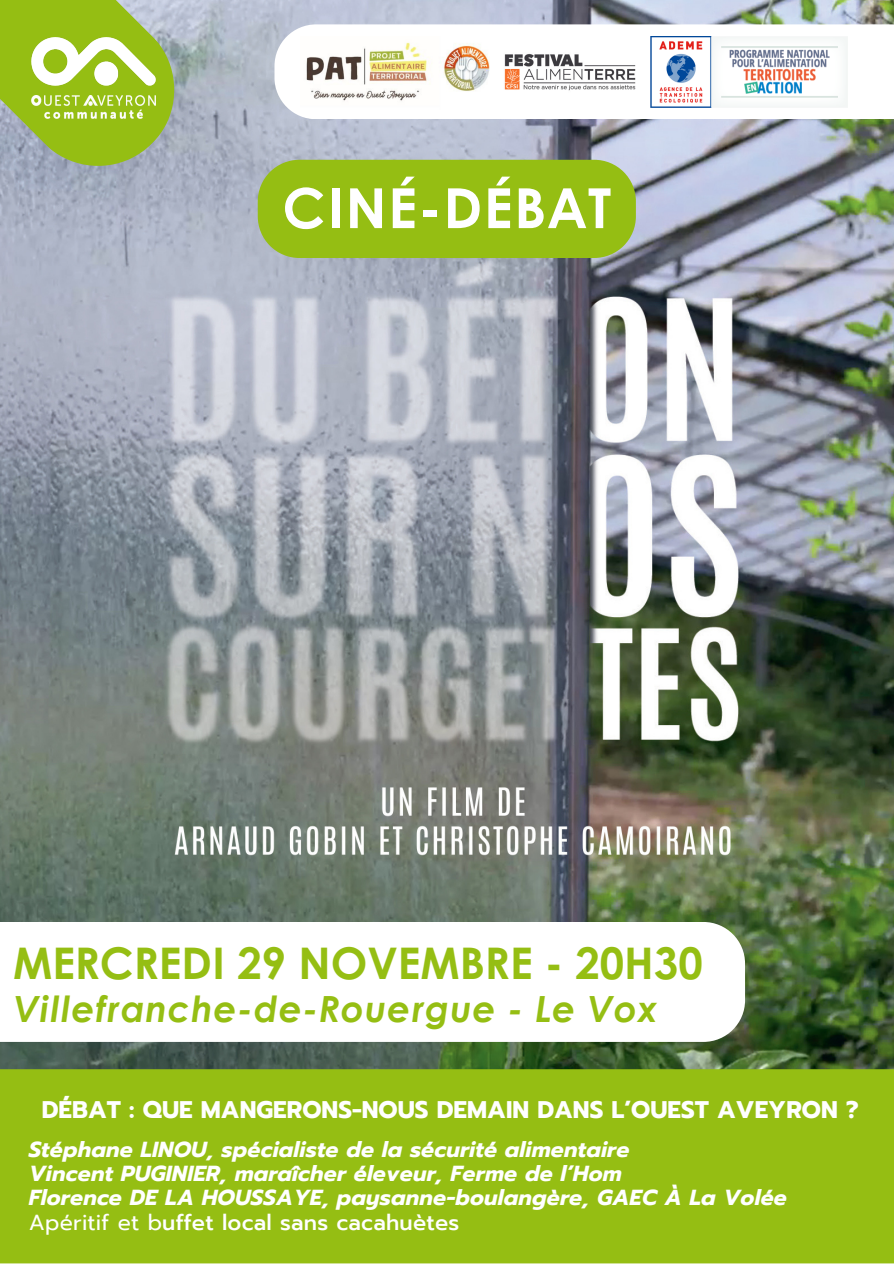
<style>
.page{position:relative;width:894px;height:1264px;background:#fff}
.page>*{position:absolute;margin:0;border:0;box-sizing:border-box;transform-origin:0 0}
.t1{font:700 55.35px "Century Gothic";letter-spacing:.03em;color:#fff}
.t2{font:700 43.65px "Century Gothic";color:#95be13}
.t3{font:italic 700 36.15px "Century Gothic";letter-spacing:.03em;color:#95be13}
.t4{font:700 24px "Prompt";color:#fff}
.t5{font:italic 700 21.75px "Prompt";letter-spacing:.01em;color:#fff}
.t6{font:500 21.75px "Prompt";letter-spacing:.01em;color:#fff}
.s1{font-weight:400}
</style>
<div class="page">
<img style="left:0;top:0;width:893px;height:1069px">
<svg style="left:0;top:0;width:180px;height:172px;background:#9bb94d"></svg>
<img style="left:32px;top:38px;width:124px;height:48px">
<img style="left:32px;top:96px;width:124px;height:22px">
<svg style="left:0;top:922px;width:744px;height:119px"></svg>
<div style="left:258px;top:160px;width:377px;height:98px;background:#95be13"></div>
<div style="left:0;top:1069px;width:893px;height:194px;background:#95be13"></div>
<svg style="left:274px;top:24px;width:619px;height:95px"></svg>
<img style="left:496px;top:36px;width:351px;height:71px">
<img style="left:300px;top:36px;width:196px;height:74px">
<p class="t1" style="left:282px;top:166px;width:330px">CINÉ-DÉBAT</p>
<p class="t2" style="left:13px;top:930px;width:691px">MERCREDI 29 NOVEMBRE - 20H30</p>
<p class="t3" style="left:13px;top:981px;width:645px">Villefranche-de-Rouergue - Le Vox</p>
<p class="t4" style="left:42px;top:1091px;width:818px">DÉBAT : QUE MANGERONS-NOUS DEMAIN DANS L’OUEST AVEYRON ?</p>
<p class="t5" style="left:29px;top:1132px;width:602px">Stéphane LINOU, spécialiste de la sécurité alimentaire</p>
<p class="t5" style="left:29px;top:1157px;width:594px">Vincent PUGINIER, maraîcher éleveur, Ferme de l’Hom</p>
<p class="t5" style="left:29px;top:1181px;width:759px">Florence DE LA HOUSSAYE, paysanne-boulangère, GAEC À La Volée</p>
<p class="t6" style="left:29px;top:1205px;width:432px"><span class="s1">Apéritif et b</span>uffet local sans cacahuètes</p>
</div>
